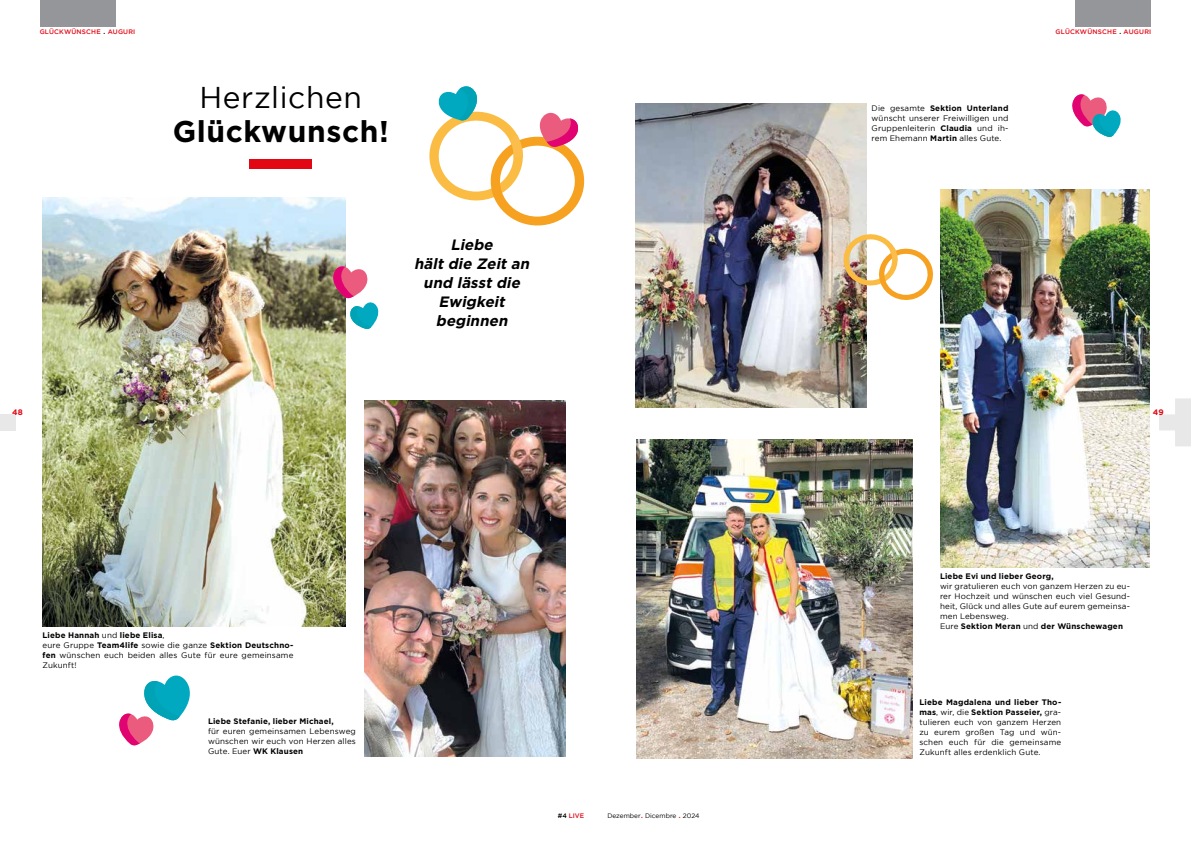
<style>
.page{position:relative;width:1191px;height:842px;background:#fff}
.page>*{position:absolute;margin:0;border:0;box-sizing:border-box;transform-origin:0 0}
.t1{font:700 30px "Gotham";letter-spacing:.02em;color:#000}
.t2{font:30px "Gotham";letter-spacing:.02em;color:#000}
.t3{font:italic 700 15px/19px "Gotham";color:#000;text-align:center}
.t4{font:8px/10px "Gotham";letter-spacing:.02em;color:#000;text-align:justify}
.t5{font:700 8px "Gotham";letter-spacing:.02em;color:#000}
.t6{font:700 8px "Gotham";color:#e30613}
.t7{font:500 6.5px "Gotham";letter-spacing:.03em;color:#e30613}
.t8{font:6.5px "Gotham";color:#000}
.s1{font-weight:400;font-size:10px;color:#000}
.s2{font-weight:700}
.s3{color:#000}
.s4{font-size:10px;color:#e30613}
.s5{font-style:inherit}
</style>
<div class="page">
<div style="left:250px;top:159px;width:62px;height:10px;background:#e30613"></div>
<img style="left:42px;top:198px;width:304px;height:428px">
<div style="left:40px;top:0;width:75px;height:26px;background:#949699"></div>
<svg style="left:429px;top:86px;width:156px;height:140px"></svg>
<svg style="left:332px;top:266px;width:47px;height:63px"></svg>
<div style="left:1075px;top:0;width:76px;height:26px;background:#949699"></div>
<img style="left:940px;top:189px;width:209px;height:378px">
<svg style="left:1072px;top:94px;width:49px;height:43px"></svg>
<img style="left:365px;top:400px;width:200px;height:356px">
<img style="left:636px;top:440px;width:276px;height:318px">
<img style="left:635px;top:103px;width:232px;height:305px">
<img style="left:840px;top:231px;width:93px;height:72px">
<svg style="left:119px;top:675px;width:71px;height:71px"></svg>
<svg style="left:1159px;top:398px;width:32px;height:48px"></svg>
<div style="left:0;top:414px;width:16px;height:16px;background:#e8e8e9"></div>
<p class="t7" style="left:40px;top:28px;width:97px">GLÜCKWÜNSCHE <span class="s1">.</span> AUGURI</p>
<p class="t7" style="left:1055px;top:28px;width:97px">GLÜCKWÜNSCHE <span class="s1">.</span> AUGURI</p>
<h1 class="t2" style="left:199px;top:81px;width:164px">Herzlichen</h1>
<h1 class="t1" style="left:173px;top:114px;width:217px">Glückwunsch!</h1>
<h2 class="t3" style="left:414px;top:235px;width:120px">Liebe<br>hält die Zeit an und lässt die<br>Ewigkeit beginnen</h2>
<p class="t4" style="left:871px;top:103px;width:138px">Die gesamte <span class="s2">Sektion Unterland </span>wünscht unserer Freiwilligen und Gruppenleiterin <span class="s2">Claudia</span> und ih&shy;rem Ehemann <span class="s2">Martin</span> alles Gute.</p>
<p class="t6" style="left:12px;top:408px;width:12px">48</p>
<p class="t6" style="left:1153px;top:408px;width:12px">49</p>
<p class="t4" style="left:43px;top:630px;width:252px;text-align:left"><span class="s2">Liebe Hannah</span> und <span class="s2">liebe Elisa</span>,<br>eure Gruppe <span class="s2">Team4life</span> sowie die ganze <span class="s2">Sektion Deutschno&shy;fen</span> wünschen euch beiden alles Gute für eure gemeinsame Zukunft!</p>
<p class="t5" style="left:208px;top:717px;width:127px">Liebe Stefanie, lieber Michael,</p>
<p class="t4" style="left:208px;top:726px;width:149px">für euren gemeinsamen Lebensweg wünschen wir euch von Herzen alles Gute. Euer <span class="s2">WK Klausen</span></p>
<p class="t7" style="left:558px;top:812px;width:28px"><span class="s3">#4</span> LIVE</p>
<p class="t8" style="left:607px;top:812px;width:94px">Dezember<span class="s4">.</span> Dicembre <span class="s4">.</span> 2024</p>
<p class="t5" style="left:940px;top:572px;width:115px">Liebe Evi und lieber Georg,</p>
<p class="t4" style="left:940px;top:581px;width:191px;text-align:left">wir gratulieren euch von ganzem Herzen zu eu&shy;rer Hochzeit und wünschen euch viel Gesund&shy;heit, Glück und alles Gute auf eurem gemeinsa&shy;men Lebensweg.<br>Eure <span class="s2">Sektion Meran</span> <span class="s5">und</span> <span class="s2">der Wünschewagen</span></p>
<p class="t4" style="left:919px;top:697px;width:143px"><span class="s2">Liebe Magdalena und lieber Tho&shy;mas</span>, wir, die <span class="s2">Sektion Passeier,</span> gra&shy;tulieren euch von ganzem Herzen zu eurem großen Tag und wün&shy;schen euch für die gemeinsame Zukunft alles erdenklich Gute.</p>
</div>
